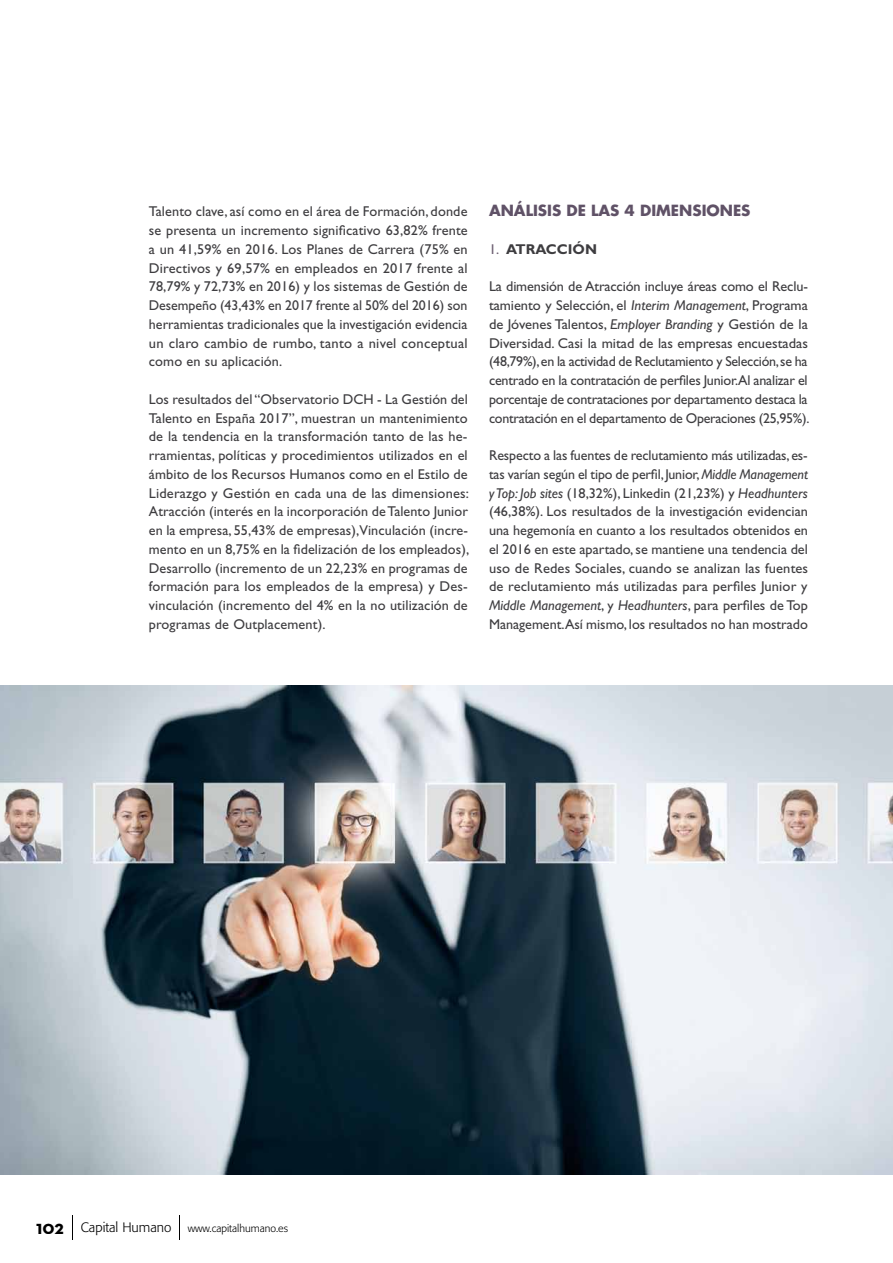
<style>
.page{position:relative;width:893px;height:1263px;background:#fff}
.page>*{position:absolute;margin:0;border:0;box-sizing:border-box;transform-origin:0 0}
.t1{font:700 19.5px "Neutraface Text";color:#000}
.t2{font:700 15px "Futura Std";color:#605267}
.t3{font:14.25px/18.8px "Gill Sans Std";letter-spacing:-.01em;color:#3e3d40;text-align:justify}
.t4{font:700 14.25px "Gill Sans Std";color:#3e3d40}
.t5{font:300 13.5px "Formata";color:#000}
.t6{font:300 10.5px "Formata";color:#000}
.s1{font-weight:400;color:#6d5f72}
.s2{font-style:italic}
</style>
<div class="page">
<img style="left:0;top:686px;width:893px;height:488px">
<svg style="left:72px;top:1215px;width:1px;height:25px"></svg>
<svg style="left:179px;top:1215px;width:1px;height:25px"></svg>
<p class="t3" style="left:149px;top:202px;width:320px">Talento clave, así como en el área de Formación, donde se presenta un incremento significativo 63,82% frente a un 41,59% en 2016. Los Planes de Carrera (75% en Directivos y 69,57% en empleados en 2017 frente al 78,79% y 72,73% en 2016) y los sistemas de Gestión de Desempeño (43,43% en 2017 frente al 50% del 2016) son herramientas tradicionales que la investigación evidencia un claro cambio de rumbo, tanto a nivel conceptual como en su aplicación.</p>
<p class="t3" style="left:149px;top:390px;width:322px">Los resultados del “Observatorio DCH - La Gestión del Talento en España 2017”, muestran un mantenimiento de la tendencia en la transformación tanto de las he&shy;rramientas, políticas y procedimientos utilizados en el ámbito de los Recursos Humanos como en el Estilo de Liderazgo y Gestión en cada una de las dimensiones:<br>Atracción (interés en la incorporación de Talento Junior en la empresa, 55,43% de empresas),Vinculación (incre&shy;mento en un 8,75% en la fidelización de los empleados), Desarrollo (incremento de un 22,23% en programas de formación para los empleados de la empresa) y Des&shy;vinculación (incremento del 4% en la no utilización de programas de Outplacement).</p>
<p class="t2" style="left:489px;top:201px;width:263px">ANÁLISIS DE LAS 4 DIMENSIONES</p>
<p class="t4" style="left:489px;top:241px;width:110px"><span class="s1">1.</span> ATRACCIÓN</p>
<p class="t3" style="left:489px;top:277px;width:322px;text-align:left">La dimensión de Atracción incluye áreas como el Reclu&shy;tamiento y Selección, el <span class="s2">Interim Management</span>, Programa de Jóvenes Talentos, <span class="s2">Employer Branding</span> y Gestión de la Diversidad. Casi la mitad de las empresas encuestadas (48,79%), en la actividad de Reclutamiento y Selección, se ha centrado en la contratación de perfiles Junior.Al analizar el porcentaje de contrataciones por departamento destaca la contratación en el departamento de Operaciones (25,95%).</p>
<p class="t3" style="left:489px;top:446px;width:321px">Respecto a las fuentes de reclutamiento más utilizadas, es&shy;tas varían según el tipo de perfil, Junior, <span class="s2">Middle Management y Top: Job sites</span> (18,32%), Linkedin (21,23%) y <span class="s2">Headhunters </span>(46,38%). Los resultados de la investigación evidencian una hegemonía en cuanto a los resultados obtenidos en el 2016 en este apartado, se mantiene una tendencia del uso de Redes Sociales, cuando se analizan las fuentes de reclutamiento más utilizadas para perfiles Junior y <span class="s2">Middle Management</span>, y <span class="s2">Headhunters</span>, para perfiles de Top Management.Así mismo, los resultados no han mostrado</p>
<p class="t5" style="left:81px;top:1220px;width:92px">Capital Humano</p>
<h1 class="t1" style="left:36px;top:1214px;width:29px">102</h1>
<p class="t6" style="left:188px;top:1222px;width:102px">www.capitalhumano.es</p>
</div>
